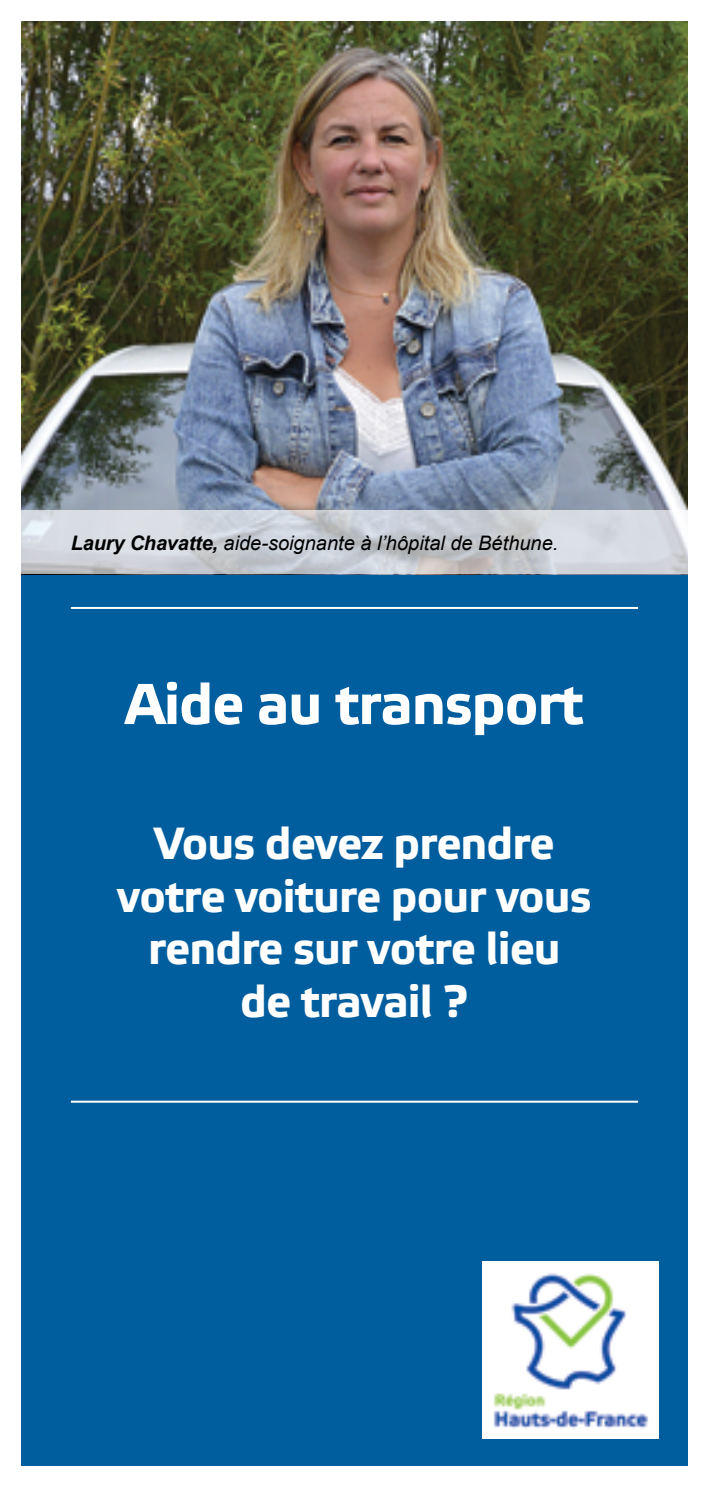
<style>
.page{position:relative;width:709px;height:1489px;background:#fff}
.page>*{position:absolute;margin:0;border:0;box-sizing:border-box;transform-origin:0 0}
.t1{font:700 57.5px "Etelka Text";letter-spacing:-.02em;color:#fff}
.t2{font:700 45px/52.5px "Etelka Text";letter-spacing:-.02em;color:#fff;text-align:center}
.t3{font:italic 20px "Arial";color:#000}
.s1{font-weight:700}
</style>
<div class="page">
<div style="left:21px;top:451px;width:666px;height:1014px;background:#005e9e"></div>
<img style="left:21px;top:21px;width:666px;height:489px">
<img style="left:482px;top:1261px;width:176px;height:176px">
<hr style="left:71px;top:607px;width:567px;height:2px;background:#fff">
<hr style="left:71px;top:1100px;width:567px;height:2px;background:#fff">
<svg style="left:21px;top:510px;width:666px;height:64px;background:#cdd1d7"></svg>
<p class="t3" style="left:71px;top:529px;width:489px"><span class="s1">Laury Chavatte,</span> aide-soignante à l’hôpital de Béthune.</p>
<p class="t1" style="left:125px;top:667px;width:460px">Aide au transport</p>
<p class="t2" style="left:117px;top:818px;width:476px">Vous devez prendre votre voiture pour vous rendre sur votre lieu de travail ?</p>
</div>
